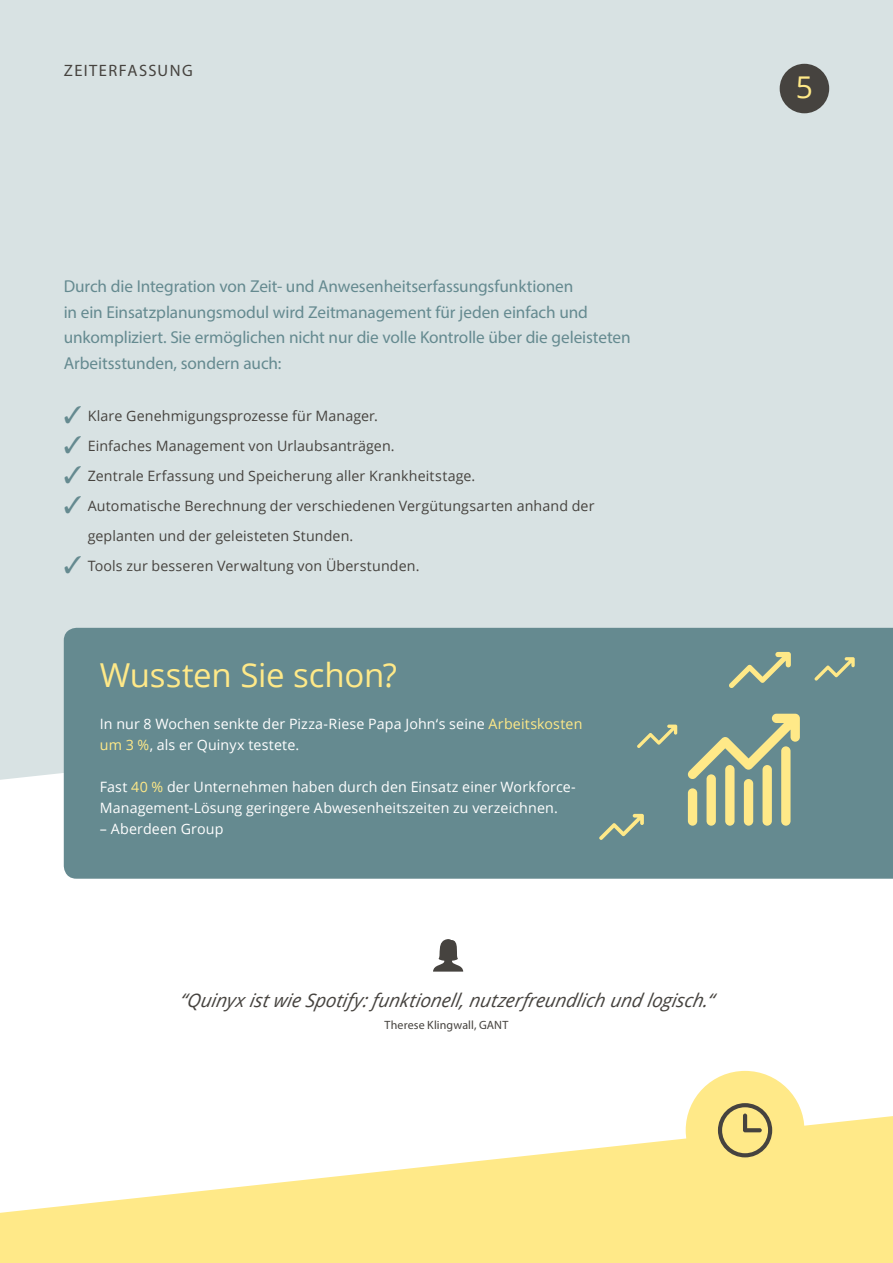
<style>
.page{position:relative;width:893px;height:1263px;background:#fff}
.page>*{position:absolute;margin:0;border:0;box-sizing:border-box;transform-origin:0 0}
.t1{font:33px "Open Sans";letter-spacing:-.005em;color:#ffe988}
.t2{font:30px "Open Sans";color:#ffe988}
.t3{font:italic 18.75px "Open Sans";color:#46433f}
.t4{font:17.25px/25.5px "Myriad Pro";letter-spacing:-.005em;color:#658a90}
.t5{font:16.5px "Myriad Pro";letter-spacing:.085em;color:#46433f}
.t6{font:14.25px/30px "Open Sans";letter-spacing:.01em;color:#46433f}
.t7{font:14.25px/21px "Open Sans";letter-spacing:.01em;color:#fff}
.t8{font:12px "Myriad Pro";letter-spacing:.01em;color:#46433f}
.s1{color:#658a90}
.s2{color:#ffe988}
</style>
<div class="page">
<div style="left:0;top:0;width:893px;height:1254px;background:#d8e2e3"></div>
<div style="left:780px;top:64px;width:49px;height:49px;background:#46433f;border-radius:50%"></div>
<div style="left:0;top:683px;width:893px;height:433px;background:#fff"></div>
<div style="left:64px;top:628px;width:829px;height:251px;background:#658a90"></div>
<svg style="left:433px;top:939px;width:30px;height:32px"></svg>
<svg style="left:0;top:1116px;width:893px;height:147px;background:#fff0af"></svg>
<div style="left:686px;top:1071px;width:118px;height:118px;background:#ffe988;border-radius:50%"></div>
<svg style="left:718px;top:1103px;width:54px;height:54px"></svg>
<svg style="left:688px;top:714px;width:112px;height:112px;background:#9ead8c"></svg>
<svg style="left:729px;top:652px;width:62px;height:36px;background:#88a08e"></svg>
<svg style="left:814px;top:657px;width:41px;height:24px"></svg>
<svg style="left:599px;top:814px;width:45px;height:26px"></svg>
<svg style="left:637px;top:724px;width:40px;height:24px"></svg>
<p class="t5" style="left:64px;top:60px;width:130px">ZEITERFASSUNG</p>
<p class="t4" style="left:64px;top:273px;width:568px">Durch die Integration von Zeit- und Anwesenheitserfassungsfunktionen<br>in ein Einsatzplanungsmodul wird Zeitmanagement für jeden einfach und unkompliziert. Sie ermöglichen nicht nur die volle Kontrolle über die geleisteten Arbeitsstunden, sondern auch:</p>
<p class="t6" style="left:64px;top:401px;width:316px"><span class="s1">✓</span> Klare Genehmigungsprozesse für Manager.</p>
<p class="t6" style="left:64px;top:431px;width:332px"><span class="s1">✓</span> Einfaches Management von Urlaubsanträgen.</p>
<p class="t6" style="left:64px;top:461px;width:413px"><span class="s1">✓</span> Zentrale Erfassung und Speicherung aller Krankheitstage.</p>
<p class="t6" style="left:88px;top:491px;width:508px;text-indent:-24px"><span class="s1">✓</span> Automatische Berechnung der verschiedenen Vergütungsarten anhand der geplanten und der geleisteten Stunden.</p>
<p class="t6" style="left:64px;top:551px;width:357px"><span class="s1">✓</span> Tools zur besseren Verwaltung von Überstunden.</p>
<h1 class="t1" style="left:100px;top:652px;width:299px">Wussten Sie schon?</h1>
<p class="t7" style="left:100px;top:713px;width:484px">In nur 8 Wochen senkte der Pizza-Riese Papa John‘s seine <span class="s2">Arbeitskosten um 3 %</span>, als er Quinyx testete.</p>
<p class="t7" style="left:100px;top:776px;width:477px">Fast <span class="s2">40 %</span> der Unternehmen haben durch den Einsatz einer Workforce-<br>Management-Lösung geringere Abwesenheitszeiten zu verzeichnen.</p>
<p class="t7" style="left:100px;top:818px;width:125px">– Aberdeen Group</p>
<h3 class="t3" style="left:179px;top:987px;width:536px">“Quinyx istwie Sp otify:funktionell, nutzerfreundlich und logisch.“</h3>
<p class="t8" style="left:385px;top:1018px;width:125px">Therese Klingwall, GANT</p>
<h2 class="t2" style="left:796px;top:67px;width:19px">5</h2>
</div>
